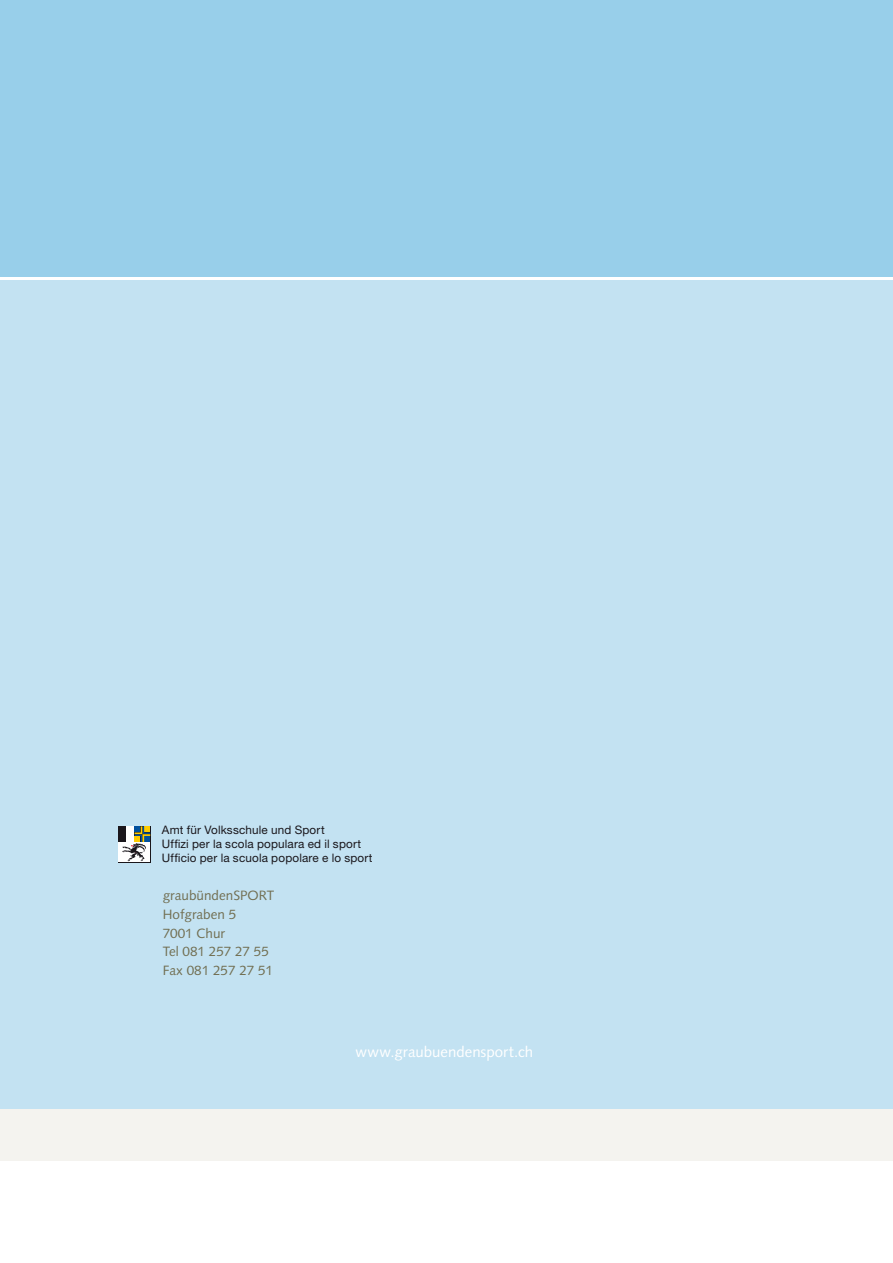
<style>
.page{position:relative;width:893px;height:1263px;background:#fff}
.page>*{position:absolute;margin:0;border:0;box-sizing:border-box;transform-origin:0 0}
.t1{font:15px "Syntax";color:#fff}
.t2{font:13.5px/18.8px "Syntax";color:#716e51}
.t3{font:11.7px/14.1px "Helvetica Neue";letter-spacing:.015em;color:#1a171c}
</style>
<div class="page">
<div style="left:0;top:0;width:893px;height:276px;background:#98cfea"></div>
<div style="left:0;top:281px;width:893px;height:829px;background:#c3e2f2"></div>
<div style="left:0;top:1110px;width:893px;height:51px;background:#f4f3ef"></div>
<div style="left:118px;top:826px;width:33px;height:36px;background:#1a171c"></div>
<div style="left:119px;top:842px;width:31px;height:20px;background:#fff"></div>
<svg style="left:122px;top:826px;width:28px;height:35px"></svg>
<p class="t3" style="left:162px;top:823px;width:212px">Amt für Volksschule und Sport<br>Uffizi per la scola populara ed il sport<br>Ufficio per la scuola popolare e lo sport</p>
<p class="t2" style="left:163px;top:886px;width:113px">graubündenSPORT<br>Hofgraben 5<br>7001 Chur<br>Tel 081 257 27 55<br>Fax 081 257 27 51</p>
<p class="t1" style="left:356px;top:1043px;width:179px">www.graubuendensport.ch</p>
</div>
